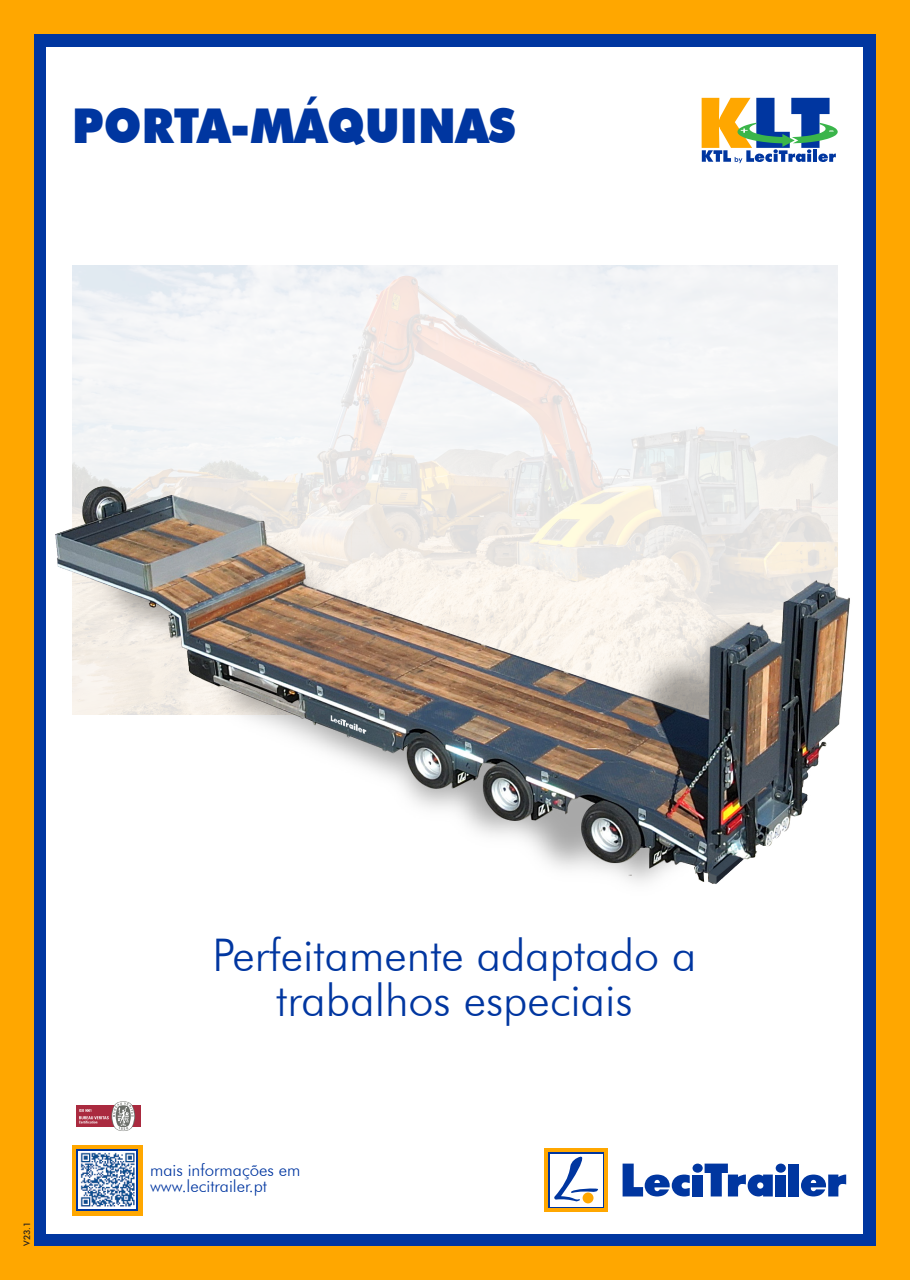
<style>
.page{position:relative;width:910px;height:1280px;background:#ffa700}
.page>*{position:absolute;margin:0;border:0;box-sizing:border-box;transform-origin:0 0}
.t1{font:900 48px "Futura BT";color:#0036a0;scale:.93 1}
.t2{font:300 45px "Futura BT";color:#0036a0}
.t3{font:300 16.95px "Futura BT";color:#0036a0}
.t4{font:500 9px "Futura BT";color:#231f20}
</style>
<div class="page">
<div style="left:34px;top:34px;width:842px;height:1212px;background:#0036a0"></div>
<div style="left:47px;top:47px;width:816px;height:1186px;background:#fff"></div>
<img style="left:72px;top:266px;width:766px;height:159px">
<svg style="left:702px;top:98px;width:136px;height:65px"></svg>
<div style="left:692px;top:1174px;width:11px;height:22px;background:#0036a0"></div>
<div style="left:692px;top:1163px;width:11px;height:10px;background:#0036a0;border-radius:50%"></div>
<svg style="left:705px;top:1163px;width:68px;height:33px"></svg>
<div style="left:789px;top:1163px;width:10px;height:33px;background:#0036a0"></div>
<svg style="left:801px;top:1174px;width:45px;height:22px"></svg>
<div style="left:776px;top:1174px;width:10px;height:22px;background:#0036a0"></div>
<div style="left:776px;top:1163px;width:10px;height:10px;background:#0036a0;border-radius:50%"></div>
<svg style="left:623px;top:1163px;width:67px;height:33px"></svg>
<div style="left:544px;top:1148px;width:64px;height:64px;background:#ffa700"></div>
<div style="left:548px;top:1152px;width:56px;height:56px;background:linear-gradient(to right,#fff,#fff)"></div>
<div style="left:550px;top:1154px;width:52px;height:52px;background:#fff"></div>
<div style="left:583px;top:1192px;width:10px;height:11px;background:#ffa700;border-radius:50%"></div>
<svg style="left:554px;top:1156px;width:44px;height:45px"></svg>
<div style="left:72px;top:1145px;width:71px;height:70px;background:#ffa700"></div>
<svg style="left:77px;top:1149px;width:61px;height:62px"></svg>
<div style="left:77px;top:1105px;width:64px;height:22px;background:#aa2a3f"></div>
<svg style="left:79px;top:1101px;width:56px;height:30px"></svg>
<img style="left:79px;top:1152px;width:57px;height:57px">
<img style="left:46px;top:425px;width:804px;height:544px">
<p class="t1" style="left:72px;top:97px;width:479px">PORTA-MÁQUINAS</p>
<p class="t4" style="left:22px;top:1246px;width:26px;rotate:-90deg">V23.1</p>
<p class="t2" style="left:213px;top:928px;width:485px">Perfeitamente adaptado a</p>
<p class="t2" style="left:276px;top:973px;width:358px">trabalhos especiais</p>
<p class="t3" style="left:150px;top:1160px;width:152px">mais informações em</p>
<p class="t3" style="left:150px;top:1176px;width:119px">www.lecitrailer.pt</p>
</div>
